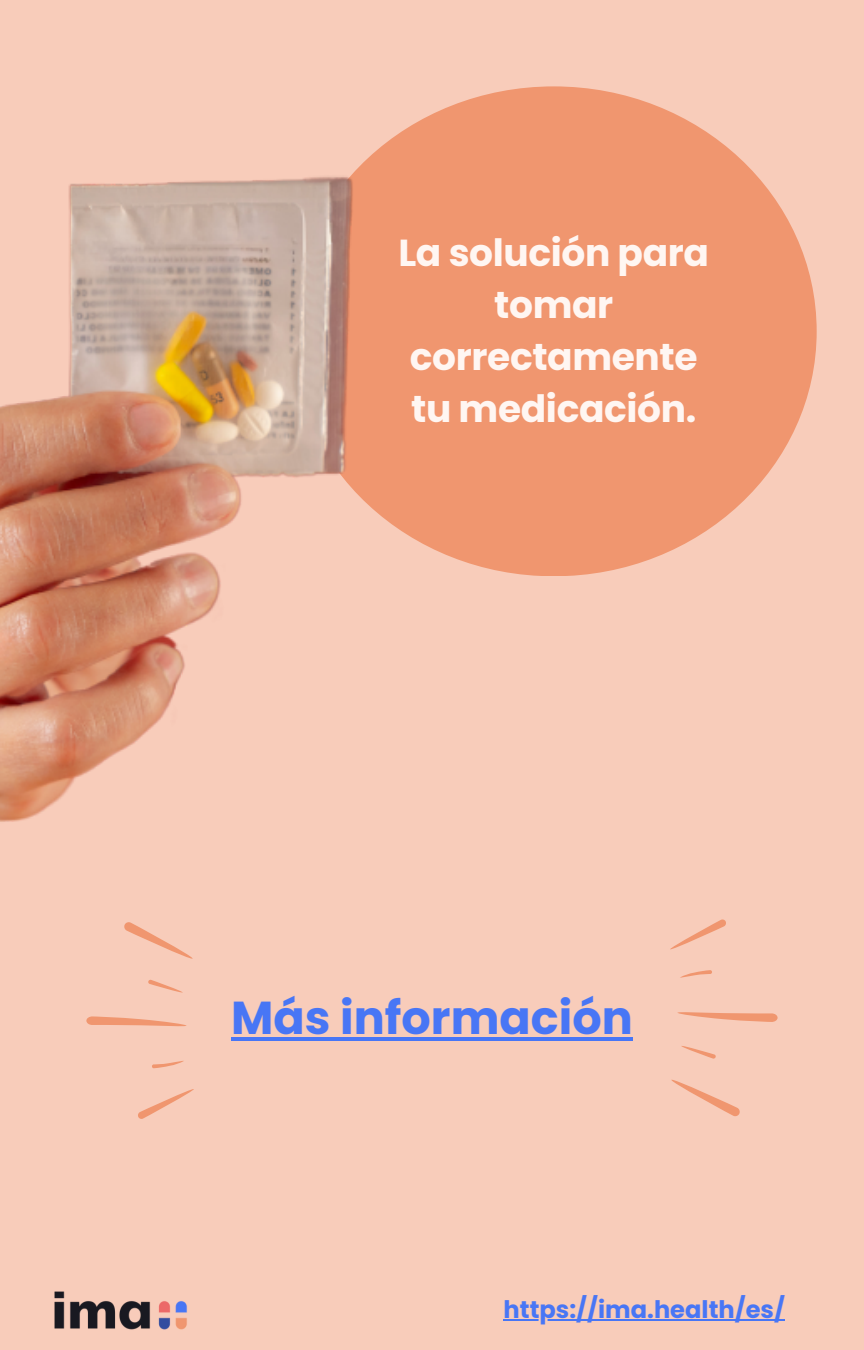
<style>
.page{position:relative;width:864px;height:1350px;background:#f8ccba}
.page>*{position:absolute;margin:0;border:0;box-sizing:border-box;transform-origin:0 0}
.t1{font:700 46.12px "Poppins";color:#4876f5}
.t2{font:700 37.57px/52.2px "Poppins";letter-spacing:-.01em;color:#fff6f2;text-align:center}
.t3{font:700 24.07px "Poppins";color:#4876f5}
</style>
<div class="page">
<svg style="left:124px;top:922px;width:69px;height:37px"></svg>
<svg style="left:86px;top:1016px;width:101px;height:11px"></svg>
<svg style="left:138px;top:1089px;width:56px;height:30px"></svg>
<svg style="left:152px;top:1060px;width:32px;height:8px"></svg>
<svg style="left:148px;top:980px;width:35px;height:13px"></svg>
<hr style="left:231px;top:1038px;width:402px;height:3px;background:#4876f5">
<svg style="left:671px;top:1079px;width:69px;height:37px"></svg>
<svg style="left:677px;top:1012px;width:101px;height:10px"></svg>
<svg style="left:670px;top:919px;width:56px;height:31px"></svg>
<svg style="left:680px;top:970px;width:32px;height:8px"></svg>
<svg style="left:681px;top:1046px;width:35px;height:13px"></svg>
<img style="left:54px;top:1291px;width:133px;height:39px">
<hr style="left:504px;top:1319px;width:281px;height:2px;background:#4876f5">
<div style="left:291px;top:86px;width:526px;height:490px;background:#f0966f;border-radius:50%"></div>
<img style="left:0;top:149px;width:412px;height:673px">
<h1 class="t2" style="left:398px;top:226px;width:312px">La solución para tomar correctamente tu medicación.</h1>
<h2 class="t1" style="left:231px;top:986px;width:403px">Más información</h2>
<p class="t3" style="left:504px;top:1292px;width:283px">https://ima.health/es/</p>
</div>
